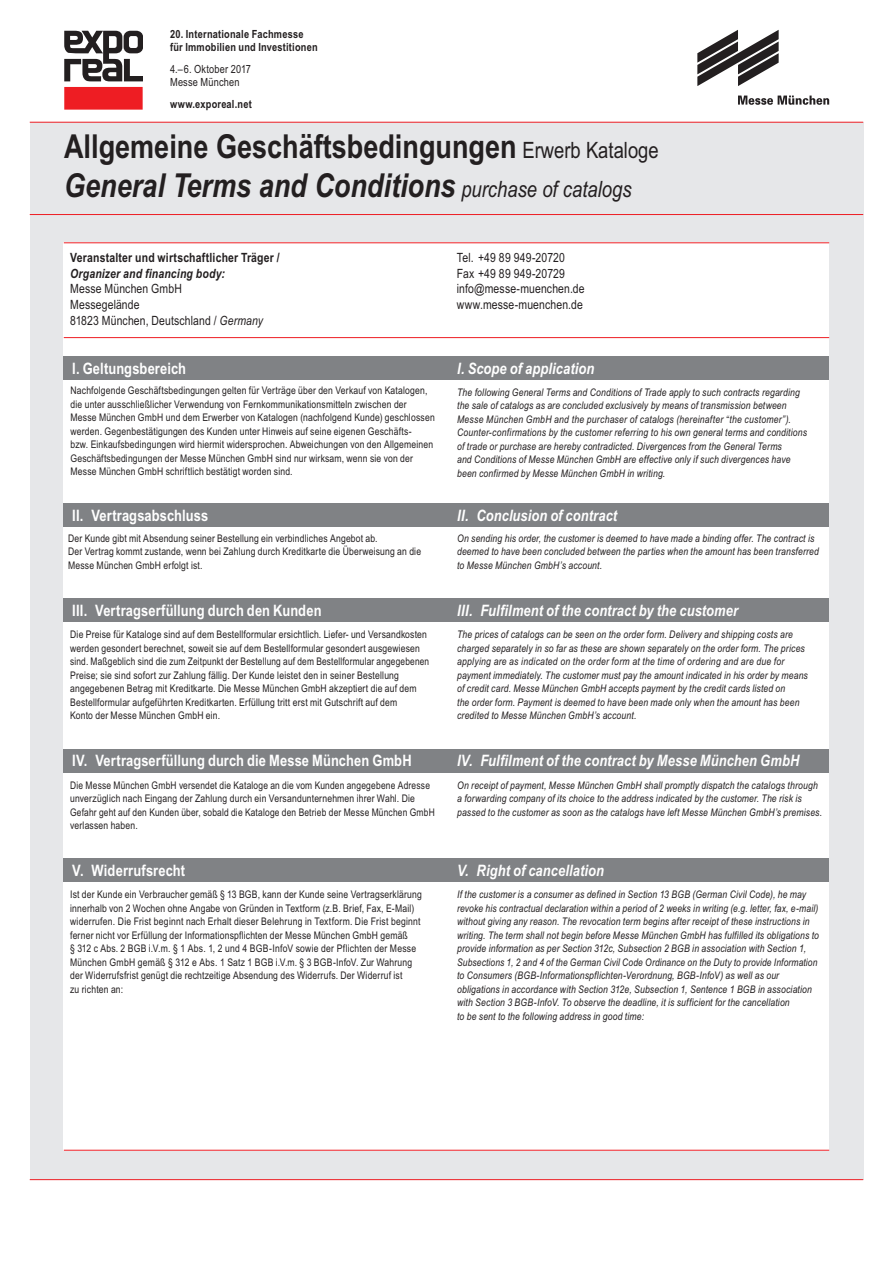
<style>
.page{position:relative;width:893px;height:1263px;background:#fff}
.page>*{position:absolute;margin:0;border:0;box-sizing:border-box;transform-origin:0 0}
.t1{font:700 33px/39.6px "Arial Narrow";color:#231f20}
.t2{font:italic 700 15.75px "Arial Narrow";letter-spacing:.005em;color:#fff}
.t3{font:700 15.75px "Arial Narrow";letter-spacing:.005em;color:#fff}
.t4{font:12.75px/15.8px "Arial Narrow";letter-spacing:.01em;color:#231f20}
.t5{font:700 12.75px "Arial Narrow";letter-spacing:.015em;color:#231f20}
.t6{font:italic 700 12.75px "Arial Narrow";letter-spacing:.015em;color:#231f20}
.t7{font:700 11.25px/13.5px "Arial Narrow";letter-spacing:.02em;color:#231f20}
.t8{font:11.25px/13.5px "Arial Narrow";letter-spacing:.015em;color:#231f20}
.t9{font:italic 10.5px/13.5px "Arial Narrow";letter-spacing:.015em;color:#231f20}
.t10{font:10.5px/13.5px "Arial Narrow";letter-spacing:.015em;color:#231f20}
.s1{font-weight:400;font-size:22.5px}
.s2{font-style:italic}
.s3{font-weight:400;font-style:italic;font-size:22.5px}
</style>
<div class="page">
<svg style="left:738px;top:96px;width:91px;height:9px"></svg>
<svg style="left:697px;top:30px;width:82px;height:56px"></svg>
<div style="left:64px;top:87px;width:79px;height:23px;background:#ee1d23"></div>
<svg style="left:64px;top:31px;width:79px;height:50px"></svg>
<div style="left:30px;top:122px;width:833px;height:1058px;background:#e6e7e9"></div>
<hr style="left:30px;top:1179px;width:833px;height:1px;background:#ee1d23">
<div style="left:64px;top:242px;width:765px;height:908px;background:#fff"></div>
<hr style="left:30px;top:122px;width:833px;height:1px;background:#ee1d23">
<hr style="left:64px;top:242px;width:765px;height:1px;background:#ee1d23">
<hr style="left:30px;top:214px;width:833px;height:1px;background:#ee1d23">
<hr style="left:64px;top:1150px;width:765px;height:1px;background:#ee1d23">
<hr style="left:64px;top:337px;width:765px;height:1px;background:#ee1d23">
<div style="left:64px;top:356px;width:765px;height:24px;background:#808285"></div>
<div style="left:64px;top:503px;width:765px;height:24px;background:#808285"></div>
<div style="left:64px;top:599px;width:765px;height:23px;background:#808285"></div>
<div style="left:64px;top:749px;width:765px;height:23px;background:#808285"></div>
<div style="left:64px;top:859px;width:765px;height:23px;background:#808285"></div>
<p class="t7" style="left:170px;top:27px;width:149px">20. Internationale Fachmesse für Immobilien und Investitionen</p>
<p class="t8" style="left:170px;top:62px;width:82px">4.–6. Oktober 2017<br>Messe München</p>
<p class="t7" style="left:170px;top:96px;width:83px">www.exporeal.net</p>
<h1 class="t1" style="left:64px;top:125px;width:596px">Allgemeine Geschäftsbedingungen <span class="s1">Erwerb Kataloge<br></span><span class="s2">General Terms and Conditions</span> <span class="s3">purchase of catalogs</span></h1>
<p class="t5" style="left:70px;top:248px;width:211px">Veranstalter und wirtschaftlicher Träger /</p>
<p class="t6" style="left:70px;top:263px;width:156px">Organizer and financing body:</p>
<p class="t4" style="left:70px;top:281px;width:194px">Messe München GmbH<br>Messegelände<br>81823 München, Deutschland / <span class="s2">Germany</span></p>
<p class="t4" style="left:457px;top:249px;width:129px">Tel. +49 89 949-20720<br>Fax +49 89 949-20729 info@messe-muenchen.de www.messe-muenchen.de</p>
<h2 class="t3" style="left:72px;top:356px;width:115px">I. Geltungsbereich</h2>
<h2 class="t2" style="left:457px;top:356px;width:139px">I. Scope of application</h2>
<p class="t10" style="left:70px;top:383px;width:366px">Nachfolgende Geschäftsbedingungen gelten für Verträge über den Verkauf von Katalogen, die unter ausschließlicher Verwendung von Fernkommunikationsmitteln zwischen der Messe München GmbH und dem Erwerber von Katalogen (nachfolgend Kunde) geschlossen werden. Gegenbestätigungen des Kunden unter Hinweis auf seine eigenen Geschäfts-<br>bzw. Einkaufsbedingungen wird hiermit widersprochen. Abweichungen von den Allgemeinen Geschäftsbedingungen der Messe München GmbH sind nur wirksam, wenn sie von der Messe München GmbH schriftlich bestätigt worden sind.</p>
<p class="t9" style="left:457px;top:385px;width:351px">The following General Terms and Conditions of Trade apply to such contracts regarding the sale of catalogs as are concluded exclusively by means of transmission between Messe München GmbH and the purchaser of catalogs (hereinafter “the customer”).<br>Counter-confirmations by the customer referring to his own general terms and conditions of trade or purchase are hereby contradicted. Divergences from the General Terms<br>and Conditions of Messe München GmbH are effective only if such divergences have been confirmed by Messe München GmbH in writing.</p>
<h2 class="t3" style="left:72px;top:503px;width:138px">II. Vertragsabschluss</h2>
<h2 class="t2" style="left:457px;top:503px;width:162px">II. Conclusion of contract</h2>
<p class="t10" style="left:68px;top:531px;width:355px">Der Kunde gibt mit Absendung seiner Bestellung ein verbindliches Angebot ab.<br>Der Vertrag kommt zustande, wenn bei Zahlung durch Kreditkarte die Überweisung an die<br>Messe München GmbH erfolgt ist.</p>
<p class="t9" style="left:457px;top:531px;width:363px">On sending his order, the customer is deemed to have made a binding offer. The contract is deemed to have been concluded between the parties when the amount has been transferred to Messe München GmbH’s account.</p>
<h2 class="t3" style="left:72px;top:599px;width:251px">III. Vertragserfüllung durch den Kunden</h2>
<h2 class="t2" style="left:457px;top:599px;width:283px">III. Fulfilment of the contract by the customer</h2>
<p class="t9" style="left:457px;top:628px;width:352px">The prices of catalogs can be seen on the order form. Delivery and shipping costs are charged separately in so far as these are shown separately on the order form. The prices applying are as indicated on the order form at the time of ordering and are due for payment immediately. The customer must pay the amount indicated in his order by means of credit card. Messe München GmbH accepts payment by the credit cards listed on<br>the order form. Payment is deemed to have been made only when the amount has been credited to Messe München GmbH’s account.</p>
<p class="t10" style="left:70px;top:627px;width:361px">Die Preise für Kataloge sind auf dem Bestellformular ersichtlich. Liefer- und Versandkosten werden gesondert berechnet, soweit sie auf dem Bestellformular gesondert ausgewiesen sind. Maßgeblich sind die zum Zeitpunkt der Bestellung auf dem Bestellformular angegebenen Preise; sie sind sofort zur Zahlung fällig. Der Kunde leistet den in seiner Bestellung angegebenen Betrag mit Kreditkarte. Die Messe München GmbH akzeptiert die auf dem Bestellformular aufgeführten Kreditkarten. Erfüllung tritt erst mit Gutschrift auf dem<br>Konto der Messe München GmbH ein.</p>
<h2 class="t3" style="left:72px;top:749px;width:341px">IV. Vertragserfüllung durch die Messe München GmbH</h2>
<h2 class="t2" style="left:457px;top:749px;width:344px">IV. Fulfilment of the contract by Messe München GmbH</h2>
<p class="t9" style="left:457px;top:778px;width:367px">On receipt of payment, Messe München GmbH shall promptly dispatch the catalogs through a forwarding company of its choice to the address indicated by the customer. The risk is passed to the customer as soon as the catalogs have left Messe München GmbH’s premises.</p>
<p class="t10" style="left:70px;top:778px;width:366px">Die Messe München GmbH versendet die Kataloge an die vom Kunden angegebene Adresse unverzüglich nach Eingang der Zahlung durch ein Versandunternehmen ihrer Wahl. Die Gefahr geht auf den Kunden über, sobald die Kataloge den Betrieb der Messe München GmbH verlassen haben.</p>
<h2 class="t3" style="left:72px;top:859px;width:114px">V. Widerrufsrecht</h2>
<h2 class="t2" style="left:457px;top:859px;width:148px">V. Right of cancellation</h2>
<p class="t9" style="left:457px;top:888px;width:363px">If the customer is a consumer as defined in Section 13 BGB (German Civil Code), he may revoke his contractual declaration within a period of 2 weeks in writing (e.g. letter, fax, e-mail) without giving any reason. The revocation term begins after receipt of these instructions in writing. The term shall not begin before Messe München GmbH has fulfilled its obligations to provide information as per Section 312c, Subsection 2 BGB in association with Section 1, Subsections 1, 2 and 4 of the German Civil Code Ordinance on the Duty to provide Information to Consumers (BGB-Informationspflichten-Verordnung, BGB-InfoV) as well as our obligations in accordance with Section 312e, Subsection 1, Sentence 1 BGB in association with Section 3 BGB-InfoV. To observe the deadline, it is sufficient for the cancellation<br>to be sent to the following address in good time:</p>
<p class="t10" style="left:70px;top:887px;width:353px">Ist der Kunde ein Verbraucher gemäß § 13 BGB, kann der Kunde seine Vertragserklärung innerhalb von 2 Wochen ohne Angabe von Gründen in Textform (z.B. Brief, Fax, E-Mail) widerrufen. Die Frist beginnt nach Erhalt dieser Belehrung in Textform. Die Frist beginnt ferner nicht vor Erfüllung der Informationspflichten der Messe München GmbH gemäß<br>§ 312 c Abs. 2 BGB i.V.m. § 1 Abs. 1, 2 und 4 BGB-InfoV sowie der Pflichten der Messe München GmbH gemäß § 312 e Abs. 1 Satz 1 BGB i.V.m. § 3 BGB-InfoV. Zur Wahrung der Widerrufsfrist genügt die rechtzeitige Absendung des Widerrufs. Der Widerruf ist<br>zu richten an:</p>
</div>
